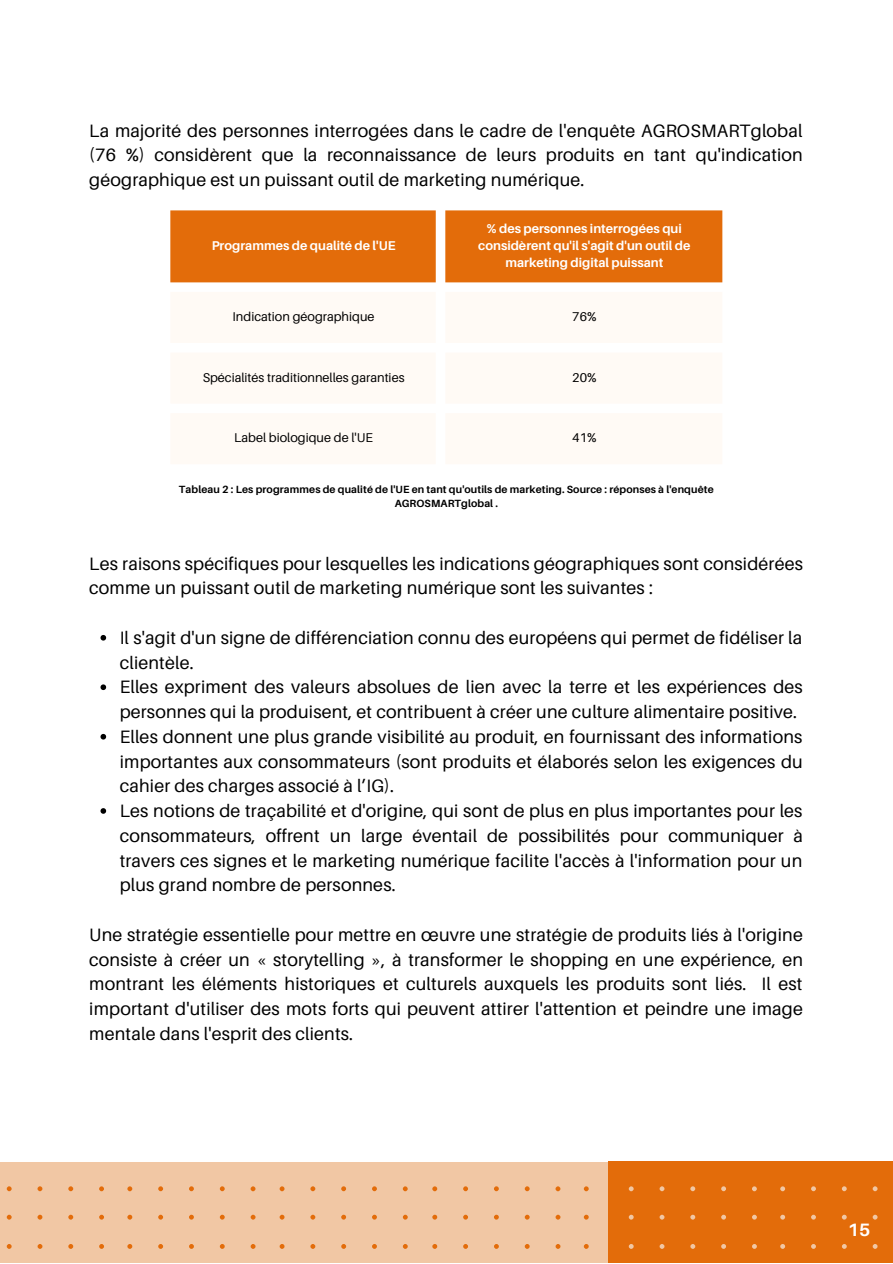
<style>
.page{position:relative;width:893px;height:1264px;background:#fff}
.page>*{position:absolute;margin:0;border:0;box-sizing:border-box;transform-origin:0 0}
.t1{font:17.85px/24.8px "Aileron";letter-spacing:.01em;color:#000}
.t2{font:700 17.85px "Aileron";color:#fff}
.t3{font:700 12.75px/17.4px "Aileron";color:#fff;text-align:center}
.t4{font:12.75px "Aileron";color:#000}
.t5{font:700 10.5px/14px "Aileron";letter-spacing:.01em;color:#000;text-align:center}
</style>
<div class="page">
<div style="left:0;top:1161px;width:782px;height:101px;background:#f1c7a4"></div>
<svg style="left:6px;top:1186px;width:98px;height:63px"></svg>
<svg style="left:127px;top:1186px;width:128px;height:63px"></svg>
<svg style="left:279px;top:1186px;width:128px;height:63px"></svg>
<div style="left:608px;top:1161px;width:284px;height:101px;background:#e36c0a"></div>
<svg style="left:432px;top:1186px;width:128px;height:63px"></svg>
<svg style="left:583px;top:1186px;width:295px;height:63px"></svg>
<svg style="left:100px;top:635px;width:6px;height:5px"></svg>
<svg style="left:100px;top:684px;width:6px;height:6px"></svg>
<svg style="left:100px;top:734px;width:6px;height:5px"></svg>
<svg style="left:100px;top:808px;width:6px;height:5px"></svg>
<div style="left:170px;top:210px;width:552px;height:72px;background:#e36c0a"></div>
<p class="t1" style="left:89px;top:118px;width:715px;text-align:justify">La majorité des personnes interrogées dans le cadre de l'enquête AGROSMARTglobal (76 %) considèrent que la reconnaissance de leurs produits en tant qu'indication géographique est un puissant outil de marketing numérique.</p>
<p class="t3" style="left:212px;top:237px;width:185px">Programmes de qualité de l'UE</p>
<p class="t3" style="left:478px;top:219px;width:214px">% des personnes interrogées qui considèrent qu'il s'agit d'un outil de marketing digital puissant</p>
<p class="t4" style="left:232px;top:309px;width:143px">Indication géographique</p>
<p class="t4" style="left:572px;top:309px;width:26px">76%</p>
<p class="t4" style="left:203px;top:369px;width:203px">Spécialités traditionnelles garanties</p>
<p class="t4" style="left:572px;top:369px;width:26px">20%</p>
<p class="t4" style="left:234px;top:430px;width:140px">Label biologique de l'UE</p>
<p class="t4" style="left:572px;top:430px;width:26px">41%</p>
<p class="t5" style="left:179px;top:482px;width:536px">Tableau 2 : Les programmes de qualité de l'UE en tant qu'outils de marketing. Source : réponses à l'enquête<br>AGROSMARTglobal .</p>
<p class="t1" style="left:89px;top:550px;width:715px">Les raisons spécifiques pour lesquelles les indications géographiques sont considérées comme un puissant outil de marketing numérique sont les suivantes :</p>
<p class="t1" style="left:120px;top:625px;width:685px">Il s'agit d'un signe de différenciation connu des européens qui permet de fidéliser la clientèle.<br>Elles expriment des valeurs absolues de lien avec la terre et les expériences des personnes qui la produisent, et contribuent à créer une culture alimentaire positive.<br>Elles donnent une plus grande visibilité au produit, en fournissant des informations importantes aux consommateurs (sont produits et élaborés selon les exigences du cahier des charges associé à l’IG).<br>Les notions de traçabilité et d'origine, qui sont de plus en plus importantes pour les consommateurs, offrent un large éventail de possibilités pour communiquer à travers ces signes et le marketing numérique facilite l'accès à l'information pour un plus grand nombre de personnes.</p>
<p class="t1" style="left:89px;top:921px;width:715px;text-align:justify">Une stratégie essentielle pour mettre en œuvre une stratégie de produits liés à l'origine consiste à créer un « storytelling », à transformer le shopping en une expérience, en montrant les éléments historiques et culturels auxquels les produits sont liés. Il est important d'utiliser des mots forts qui peuvent attirer l'attention et peindre une image mentale dans l'esprit des clients.</p>
<p class="t2" style="left:847px;top:1218px;width:24px">15</p>
</div>
